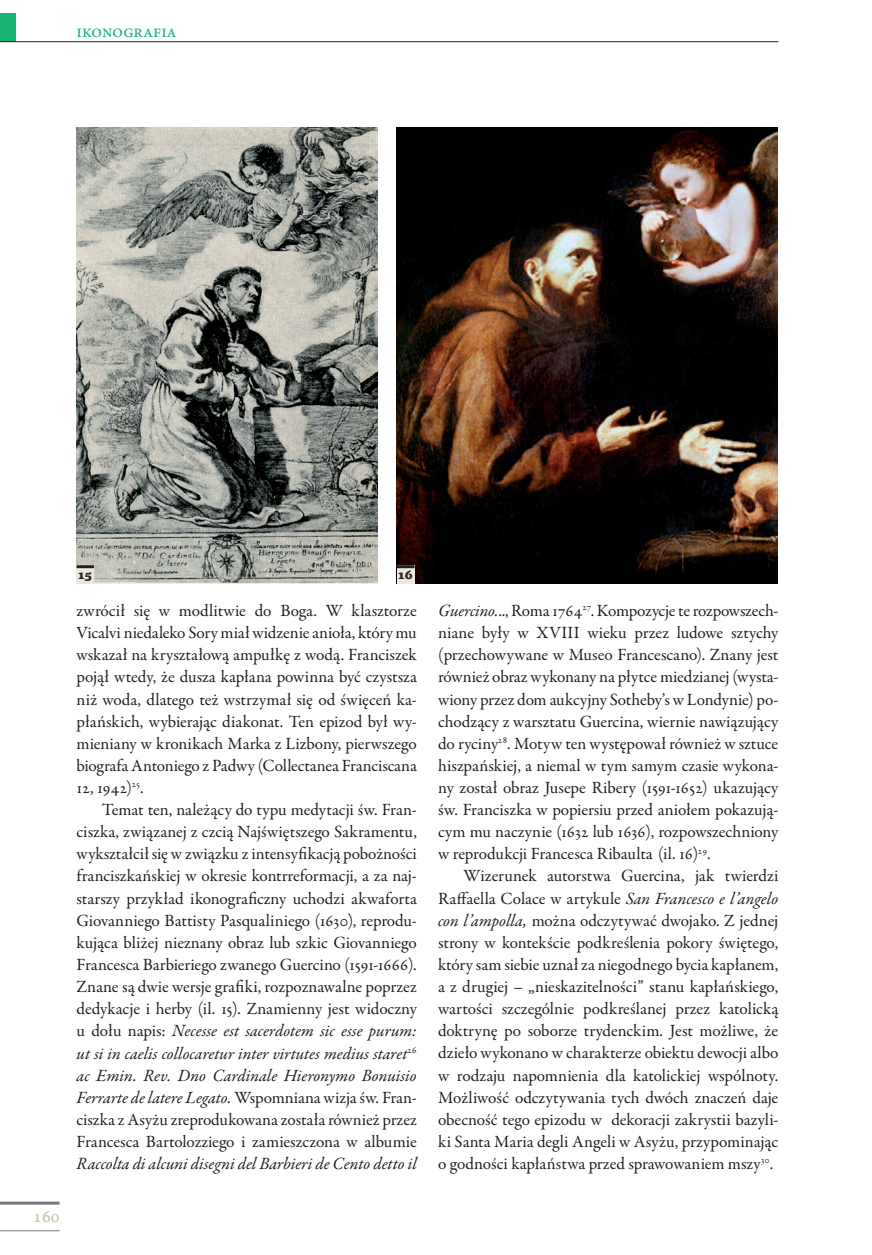
<style>
.page{position:relative;width:872px;height:1255px;background:#fff}
.page>*{position:absolute;margin:0;border:0;box-sizing:border-box;transform-origin:0 0}
.t1{font:18px "Minion Pro";color:#19b273}
.t2{font:18px "Minion Pro";color:#c8bd9e}
.t3{font:17.25px/22px "Garamond Premr Pro";letter-spacing:-.005em;color:#231f20;text-align:justify}
.t4{font:italic 17.25px "Garamond Premr Pro";color:#231f20}
.t5{font:900 12.75px "PF Agora Serif Pro";color:#231f20}
.s1{font-style:italic}
</style>
<div class="page">
<hr style="left:0;top:1201px;width:60px;height:3px;background:#757679">
<hr style="left:0;top:1230px;width:60px;height:1px;background:#757679">
<div style="left:0;top:13px;width:16px;height:29px;background:#19b273"></div>
<hr style="left:0;top:41px;width:778px;height:1px;background:#231f20">
<img style="left:77px;top:128px;width:300px;height:455px">
<div style="left:77px;top:565px;width:17px;height:18px;background:#ebe7db"></div>
<hr style="left:77px;top:565px;width:17px;height:3px;background:#231f20">
<img style="left:396px;top:128px;width:382px;height:455px">
<div style="left:396px;top:565px;width:18px;height:18px;background:#ebe7db"></div>
<hr style="left:396px;top:565px;width:18px;height:3px;background:#231f20">
<p class="t1" style="left:77px;top:20px;width:102px">ikonografia</p>
<p class="t2" style="left:33px;top:1204px;width:28px">160</p>
<p class="t5" style="left:78px;top:566px;width:15px">15</p>
<p class="t5" style="left:398px;top:566px;width:16px">16</p>
<p class="t3" style="left:77px;top:600px;width:342px">zwrócił się w modlitwie do Boga. W klasztorze Vicalvi niedaleko Sory miał widzenie anioła, który mu wskazał na kryształową ampułkę z wodą. Franciszek pojął wtedy, że dusza kapłana powinna być czystsza niż woda, dlatego też wstrzymał się od święceń ka&shy;płańskich, wybierając diakonat. Ten epizod był wy&shy;mieniany w kronikach Marka z Lizbony, pierwszego biografa Antoniego z Padwy (Collectanea Franciscana 12, 1942)<sup>25</sup>.</p>
<p class="t3" style="left:77px;top:799px;width:342px;text-indent:26px">Temat ten, należący do typu medytacji św. Fran&shy;ciszka, związanej z czcią Najświętszego Sakramentu, wykształcił się w związku z intensyfikacją pobożności franciszkańskiej w okresie kontrreformacji, a za naj&shy;starszy przykład ikonograficzny uchodzi akwaforta Giovanniego Battisty Pasqualiniego (1630), reprodu&shy;kująca bliżej nieznany obraz lub szkic Giovanniego Francesca Barbieriego zwanego Guercino (1591-1666).<br>Znane są dwie wersje grafiki, rozpoznawalne poprzez dedykacje i herby (il. 15). Znamienny jest widoczny u dołu napis: <span class="s1">Necesse est sacerdotem sic esse purum: ut si in caelis collocaretur inter virtutes medius staret</span><sup>26 </sup><span class="s1">ac Emin. Rev. Dno Cardinale Hieronymo Bonuisio Ferrarte de latere Legato.</span> Wspomniana wizja św. Fran&shy;ciszka z Asyżu zreprodukowana została również przez Francesca Bartolozziego i zamieszczona w albumie</p>
<p class="t4" style="left:77px;top:1152px;width:342px">Raccolta di alcuni disegni del Barbieri de Cento detto il</p>
<p class="t3" style="left:438px;top:600px;width:342px"><span class="s1">Guercino.</span>.., Roma 1764<sup>27</sup>. Kompozycje te rozpowszech&shy;niane były w XVIII wieku przez ludowe sztychy (przechowywane w Museo Francescano). Znany jest również obraz wykonany na płytce miedzianej (wysta&shy;wiony przez dom aukcyjny Sotheby’s w Londynie) po&shy;chodzący z warsztatu Guercina, wiernie nawiązujący do ryciny<sup>28</sup>. Motyw ten występował również w sztuce hiszpańskiej, a niemal w tym samym czasie wykona&shy;ny został obraz Jusepe Ribery (1591-1652) ukazujący św. Franciszka w popiersiu przed aniołem pokazują&shy;cym mu naczynie (1632 lub 1636), rozpowszechniony w reprodukcji Francesca Ribaulta (il. 16)<sup>29</sup>.</p>
<p class="t3" style="left:438px;top:865px;width:342px;text-indent:26px">Wizerunek autorstwa Guercina, jak twierdzi Raffaella Colace w artykule <span class="s1">San Francesco e l’angelo con l’ampolla,</span> można odczytywać dwojako. Z jednej strony w kontekście podkreślenia pokory świętego, który sam siebie uznał za niegodnego bycia kapłanem, a z drugiej – „nieskazitelności” stanu kapłańskiego, wartości szczególnie podkreślanej przez katolicką doktrynę po soborze trydenckim. Jest możliwe, że dzieło wykonano w charakterze obiektu dewocji albo w rodzaju napomnienia dla katolickiej wspólnoty.<br>Możliwość odczytywania tych dwóch znaczeń daje obecność tego epizodu w dekoracji zakrystii bazyli&shy;ki Santa Maria degli Angeli w Asyżu, przypominając o godności kapłaństwa przed sprawowaniem mszy<sup>30</sup>.</p>
</div>
